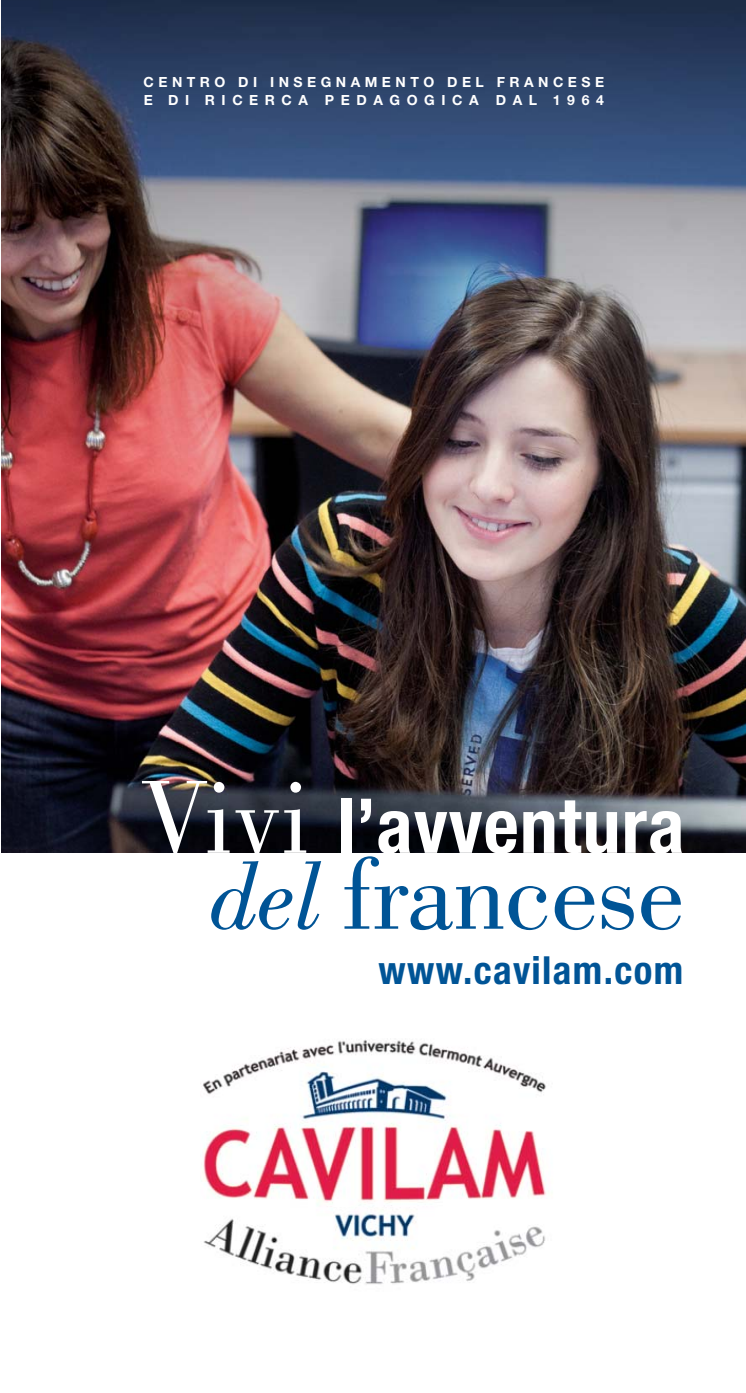
<style>
.page{position:relative;width:746px;height:1393px;background:#fff}
.page>*{position:absolute;margin:0;border:0;box-sizing:border-box;transform-origin:0 0}
.t1{font:105.17px "Bodoni";letter-spacing:-.005em;color:#005496}
.t2{font:700 condensed 75.77px "Helvetica Neue";letter-spacing:.015em;color:#fff}
.t3{font:700 condensed 38.68px "Helvetica Neue";letter-spacing:.035em;color:#005496}
.t4{font:700 14px/17.5px "Helvetica Neue";letter-spacing:.32em;color:#fff}
.s1{font-family:"Bodoni";font-weight:400;font-stretch:normal;font-size:107.62px}
.s2{font-style:italic;font-size:97.83px}
</style>
<div class="page">
<img style="left:1px;top:0;width:744px;height:852px">
<img style="left:202px;top:1039px;width:344px;height:246px">
<p class="t4" style="left:143px;top:73px;width:461px">CENTRO DI INSEGNAMENTO DEL FRANCESE<br>E DI RICERCA PEDAGOGICA DAL 1964</p>
<h2 class="t2" style="left:139px;top:763px;width:546px"><span class="s1">Vivi</span> l’avventura</h2>
<h1 class="t1" style="left:209px;top:835px;width:476px"><span class="s2">del</span> francese</h1>
<h3 class="t3" style="left:378px;top:938px;width:306px">www.cavilam.com</h3>
</div>
